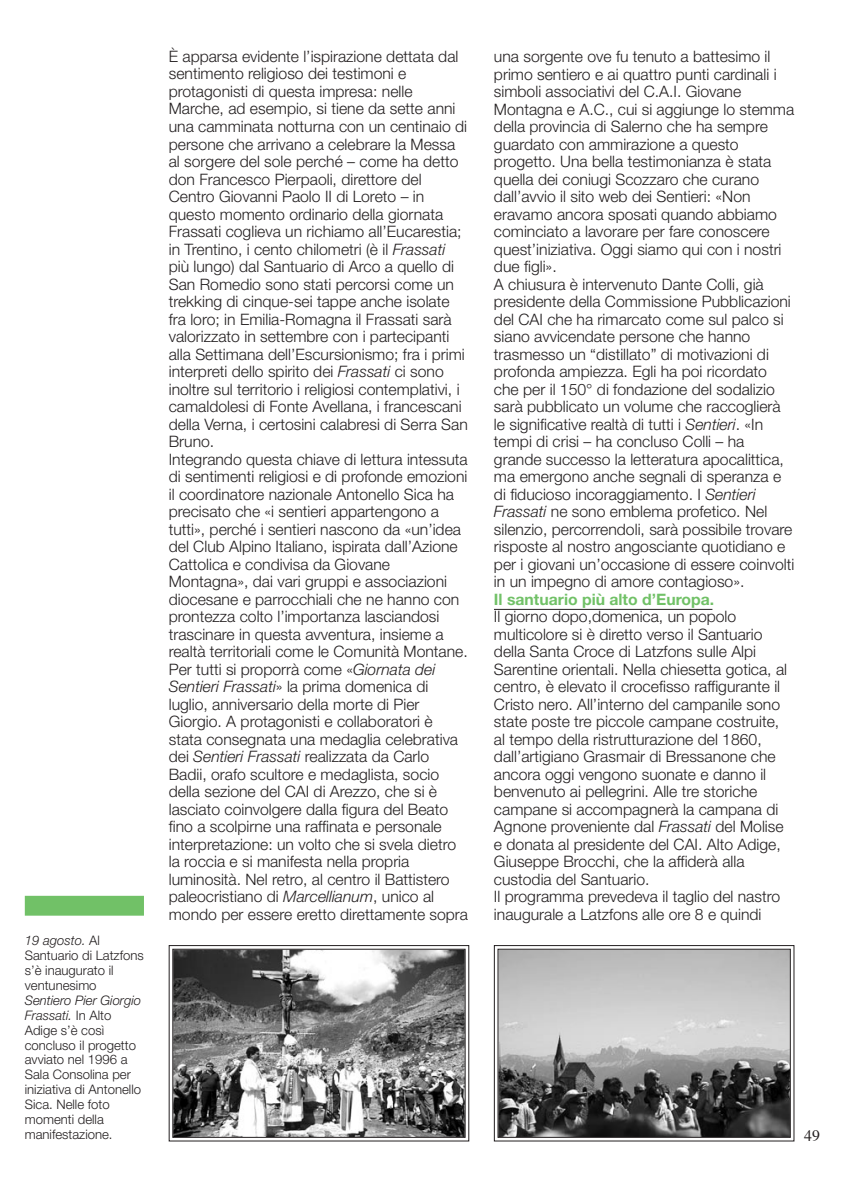
<style>
.page{position:relative;width:844px;height:1191px;background:#fff}
.page>*{position:absolute;margin:0;border:0;box-sizing:border-box;transform-origin:0 0}
.t1{font:300 15.75px/17.5px "Helvetica Neue";color:#231f20}
.t2{font:15.75px "Times";color:#231f20}
.t3{font:300 13.12px/14.9px "Helvetica Neue";color:#231f20}
.s1{font-style:italic}
.s2{font-weight:700;color:#71c167}
</style>
<div class="page">
<svg style="left:168px;top:945px;width:301px;height:196px;background:#858585"></svg>
<div style="left:172px;top:949px;width:293px;height:188px;border:1px solid #231f20"></div>
<svg style="left:493px;top:945px;width:301px;height:196px;background:#999"></svg>
<div style="left:497px;top:949px;width:293px;height:188px;border:1px solid #231f20"></div>
<div style="left:25px;top:895px;width:119px;height:20px;background:#71c167"></div>
<hr style="left:494px;top:609px;width:218px;height:1px;background:#231f20">
<p class="t3" style="left:25px;top:933px;width:120px"><span class="s1">19 agosto.</span> Al<br>Santuario di Latzfons s’è inaugurato il ventunesimo<br><span class="s1">Sentiero Pier Giorgio<br>Frassati.</span> In Alto<br>Adige s’è così concluso il progetto avviato nel 1996 a<br>Sala Consolina per iniziativa di Antonello<br>Sica. Nelle foto momenti della manifestazione.</p>
<p class="t1" style="left:169px;top:47px;width:301px">È apparsa evidente l’ispirazione dettata dal sentimento religioso dei testimoni e protagonisti di questa impresa: nelle Marche, ad esempio, si tiene da sette anni una camminata notturna con un centinaio di persone che arrivano a celebrare la Messa al sorgere del sole perché – come ha detto don Francesco Pierpaoli, direttore del Centro Giovanni Paolo II di Loreto – in questo momento ordinario della giornata Frassati coglieva un richiamo all’Eucarestia; in Trentino, i cento chilometri (è il <span class="s1">Frassati </span>più lungo) dal Santuario di Arco a quello di San Romedio sono stati percorsi come un trekking di cinque-sei tappe anche isolate fra loro; in Emilia-Romagna il Frassati sarà valorizzato in settembre con i partecipanti alla Settimana dell’Escursionismo; fra i primi interpreti dello spirito dei <span class="s1">Frassati</span> ci sono inoltre sul territorio i religiosi contemplativi, i camaldolesi di Fonte Avellana, i francescani della Verna, i certosini calabresi di Serra San Bruno.<br>Integrando questa chiave di lettura intessuta di sentimenti religiosi e di profonde emozioni il coordinatore nazionale Antonello Sica ha precisato che «i sentieri appartengono a tutti», perché i sentieri nascono da «un’idea del Club Alpino Italiano, ispirata dall’Azione Cattolica e condivisa da Giovane Montagna», dai vari gruppi e associazioni diocesane e parrocchiali che ne hanno con prontezza colto l’importanza lasciandosi trascinare in questa avventura, insieme a realtà territoriali come le Comunità Montane.<br>Per tutti si proporrà come «<span class="s1">Giornata dei Sentieri Frassati</span>» la prima domenica di luglio, anniversario della morte di Pier Giorgio. A protagonisti e collaboratori è stata consegnata una medaglia celebrativa dei <span class="s1">Sentieri Frassati</span> realizzata da Carlo Badii, orafo scultore e medaglista, socio della sezione del CAI di Arezzo, che si è lasciato coinvolgere dalla figura del Beato fino a scolpirne una raffinata e personale interpretazione: un volto che si svela dietro la roccia e si manifesta nella propria luminosità. Nel retro, al centro il Battistero paleocristiano di <span class="s1">Marcellianum</span>, unico al mondo per essere eretto direttamente sopra</p>
<p class="t1" style="left:494px;top:47px;width:302px">una sorgente ove fu tenuto a battesimo il primo sentiero e ai quattro punti cardinali i simboli associativi del C.A.I. Giovane Montagna e A.C., cui si aggiunge lo stemma della provincia di Salerno che ha sempre guardato con ammirazione a questo progetto. Una bella testimonianza è stata quella dei coniugi Scozzaro che curano dall’avvio il sito web dei Sentieri: «Non eravamo ancora sposati quando abbiamo cominciato a lavorare per fare conoscere quest’iniziativa. Oggi siamo qui con i nostri due figli».<br>A chiusura è intervenuto Dante Colli, già presidente della Commissione Pubblicazioni del CAI che ha rimarcato come sul palco si siano avvicendate persone che hanno trasmesso un “distillato” di motivazioni di profonda ampiezza. Egli ha poi ricordato che per il 150° di fondazione del sodalizio sarà pubblicato un volume che raccoglierà le significative realtà di tutti i <span class="s1">Sentieri</span>. «In tempi di crisi – ha concluso Colli – ha grande successo la letteratura apocalittica, ma emergono anche segnali di speranza e di fiducioso incoraggiamento. I <span class="s1">Sentieri Frassati</span> ne sono emblema profetico. Nel silenzio, percorrendoli, sarà possibile trovare risposte al nostro angosciante quotidiano e per i giovani un’occasione di essere coinvolti in un impegno di amore contagioso».<br><span class="s2">Il santuario più alto d’Europa.<br></span>Il giorno dopo,domenica, un popolo multicolore si è diretto verso il Santuario della Santa Croce di Latzfons sulle Alpi Sarentine orientali. Nella chiesetta gotica, al centro, è elevato il crocefisso raffigurante il Cristo nero. All’interno del campanile sono state poste tre piccole campane costruite,<br>al tempo della ristrutturazione del 1860, dall’artigiano Grasmair di Bressanone che ancora oggi vengono suonate e danno il benvenuto ai pellegrini. Alle tre storiche campane si accompagnerà la campana di Agnone proveniente dal <span class="s1">Frassati</span> del Molise e donata al presidente del CAI. Alto Adige, Giuseppe Brocchi, che la affiderà alla custodia del Santuario.<br>Il programma prevedeva il taglio del nastro inaugurale a Latzfons alle ore 8 e quindi</p>
<p class="t2" style="left:804px;top:1121px;width:17px">49</p>
</div>
